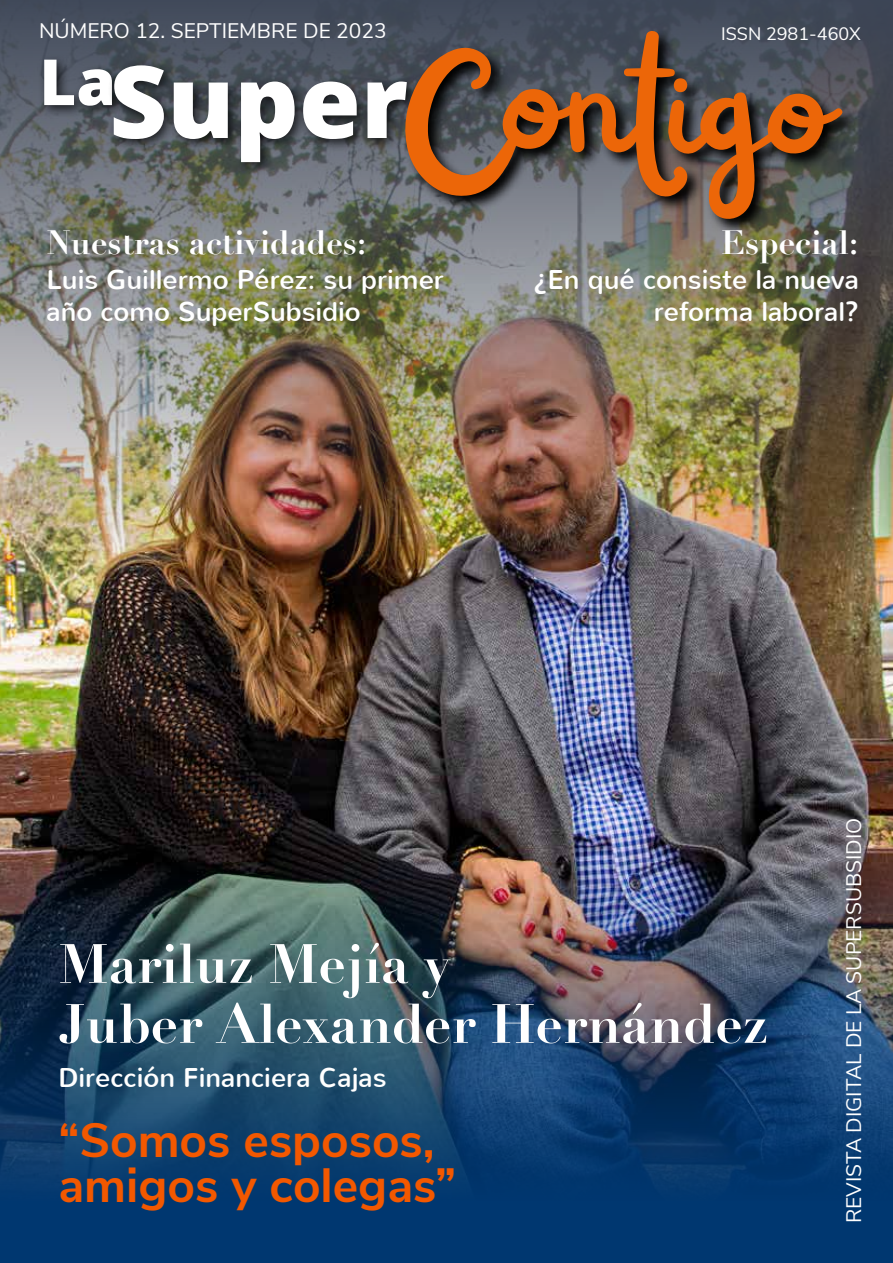
<style>
.page{position:relative;width:893px;height:1263px;background:#fff}
.page>*{position:absolute;margin:0;border:0;box-sizing:border-box;transform-origin:0 0}
.t1{font:174.6px "Railey Personal Use";color:#ec6608}
.t2{font:800 100.35px "Open Sans";color:#fff}
.t3{font:700 54.3px/60px "Didot";color:#fff}
.t4{font:700 48px/45px "Nunito Sans";color:#f35800}
.t5{font:700 33px "Didot";color:#fff}
.t6{font:27px/32.4px "Nunito";color:#fff}
.t7{font:21px "Nunito Sans";color:#fff}
.t8{font:18px "Nunito Sans";color:#fff}
</style>
<div class="page">
<img style="left:0;top:582px;width:893px;height:280px">
<img style="left:0;top:0;width:893px;height:582px">
<img style="left:0;top:862px;width:893px;height:401px">
<div style="left:38px;top:53px;width:88px;height:66px;background:#000;opacity:.75"></div>
<div style="left:107px;top:59px;width:313px;height:117px;background:#000;opacity:.75"></div>
<svg style="left:402px;top:29px;width:457px;height:208px;background:#474a4f"></svg>
<p class="t7" style="left:39px;top:15px;width:349px">NÚMERO 12. SEPTIEMBRE DE 2023</p>
<p class="t8" style="left:721px;top:20px;width:141px">ISSN 2981-460X</p>
<h2 class="t2" style="left:39px;top:25px;width:370px"><sup>La</sup>Super</h2>
<h1 class="t1" style="left:399px;top:-7px;width:430px;rotate:1deg">Contigo</h1>
<p class="t5" style="left:46px;top:222px;width:321px">Nuestras actividades:</p>
<p class="t5" style="left:721px;top:222px;width:138px">Especial:</p>
<p class="t6" style="left:46px;top:264px;width:399px">Luis Guillermo Pérez: su primer año como SuperSubsidio</p>
<p class="t6" style="left:533px;top:264px;width:327px;text-align:right">¿En qué consiste la nueva reforma laboral?</p>
<h3 class="t3" style="left:58px;top:934px;width:711px">Mariluz Mejía y<br>Juber Alexander Hernández</h3>
<p class="t6" style="left:58px;top:1062px;width:330px">Dirección Financiera Cajas</p>
<h3 class="t4" style="left:58px;top:1115px;width:399px">“Somos esposos, amigos y colegas”</h3>
<p class="t7" style="left:839px;top:1223px;width:407px;rotate:-90deg">REVISTA DIGITAL DE LA SUPERSUBSIDIO</p>
</div>
